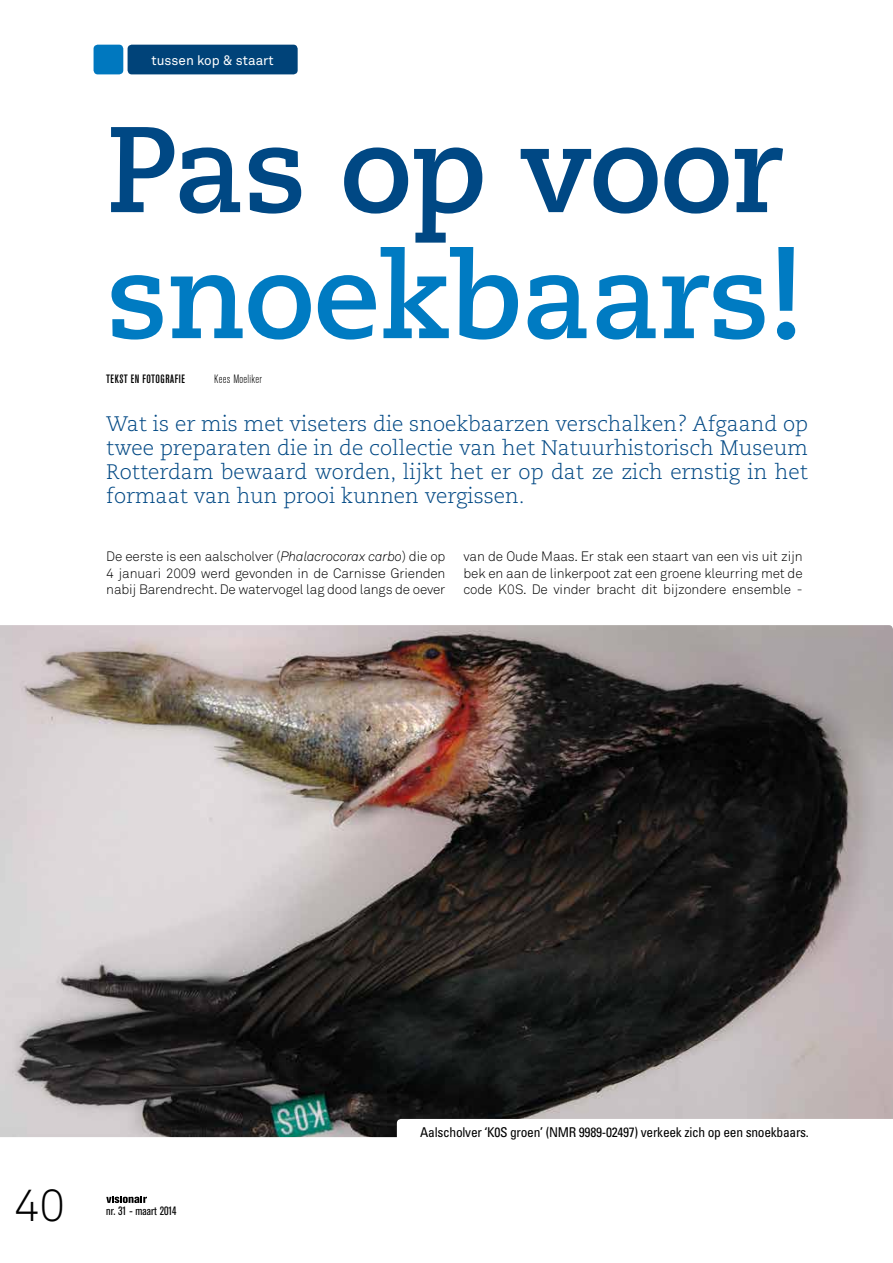
<style>
.page{position:relative;width:893px;height:1263px;background:#fff}
.page>*{position:absolute;margin:0;border:0;box-sizing:border-box;transform-origin:0 0}
.KOP_VARIANT_01{font:700 121.5px "Caecilia";letter-spacing:-.01em;color:#004884}
.KOP_VARIANT_01-2{font:700 118.5px "Caecilia";letter-spacing:-.01em;color:#007bc2}
.t1{font:300 45px "Akkurat";color:#000}
.Intro_Tekst{font:21px/24px "Caecilia Light Os F";color:#004884;text-align:justify}
.Platte_tekst{font:300 13.5px/16.5px "Akkurat";letter-spacing:-.01em;color:#000;text-align:justify}
.Foto_bijschrift{font:condensed 13.5px "Univers";letter-spacing:-.02em;color:#000}
.Tekst_BovenBlokjes{font:13.5px "Akkurat";color:#fff}
.KOP_VARIANT_01-3{font:500 12px "Akzidenz Grotesk Condensed BQ";letter-spacing:.04em;color:#000}
.t2{font:12px "Akzidenz Grotesk Condensed BQ";color:#000}
.KOP_VARIANT_01-4{font:300 12px "Akzidenz Grotesk Condensed BQ";letter-spacing:.02em;color:#000}
.s1{font-style:italic}
</style>
<div class="page">
<svg style="left:106px;top:1197px;width:41px;height:6px"></svg>
<div style="left:128px;top:45px;width:170px;height:29px;background:#004379;border-radius:4px"></div>
<div style="left:94px;top:45px;width:29px;height:29px;background:#0078bf;border-radius:4px"></div>
<img style="left:0;top:625px;width:893px;height:512px">
<svg style="left:397px;top:1119px;width:496px;height:18px"></svg>
<p class="Tekst_BovenBlokjes" style="left:151px;top:52px;width:124px">tussen kop &amp; staart</p>
<p class="KOP_VARIANT_01" style="left:106px;top:98px;width:678px">Pas op voor</p>
<p class="KOP_VARIANT_01-2" style="left:106px;top:227px;width:699px">snoekbaars!</p>
<p class="KOP_VARIANT_01-3" style="left:106px;top:372px;width:80px">TEKST EN FOTOGRAFIE</p>
<p class="KOP_VARIANT_01-4" style="left:214px;top:373px;width:49px">Kees Moeliker</p>
<p class="Intro_Tekst" style="left:106px;top:412px;width:703px">Wat is er mis met viseters die snoekbaarzen verschalken? Afgaand op twee preparaten die in de collectie van het Natuurhistorisch Museum Rotterdam bewaard worden, lijkt het er op dat ze zich ernstig in het formaat van hun prooi kunnen vergissen.</p>
<p class="Platte_tekst" style="left:106px;top:548px;width:341px">De eerste is een aalscholver (<span class="s1">Phalacrocorax carbo</span>) die op 4 januari 2009 werd gevonden in de Carnisse Grienden nabij Barendrecht. De watervogel lag dood langs de oever</p>
<p class="Platte_tekst" style="left:463px;top:548px;width:341px">van de Oude Maas. Er stak een staart van een vis uit zijn bek en aan de linkerpoot zat een groene kleurring met de code K0S. De vinder bracht dit bijzondere ensemble -</p>
<h3 class="t1" style="left:14px;top:1179px;width:53px">40</h3>
<p class="t2" style="left:106px;top:1204px;width:72px">nr. 31 - maart 2014</p>
<p class="Foto_bijschrift" style="left:420px;top:1124px;width:390px">Aalscholver ‘K0S groen’ (NMR 9989-02497) verkeek zich op een snoekbaars.</p>
</div>
